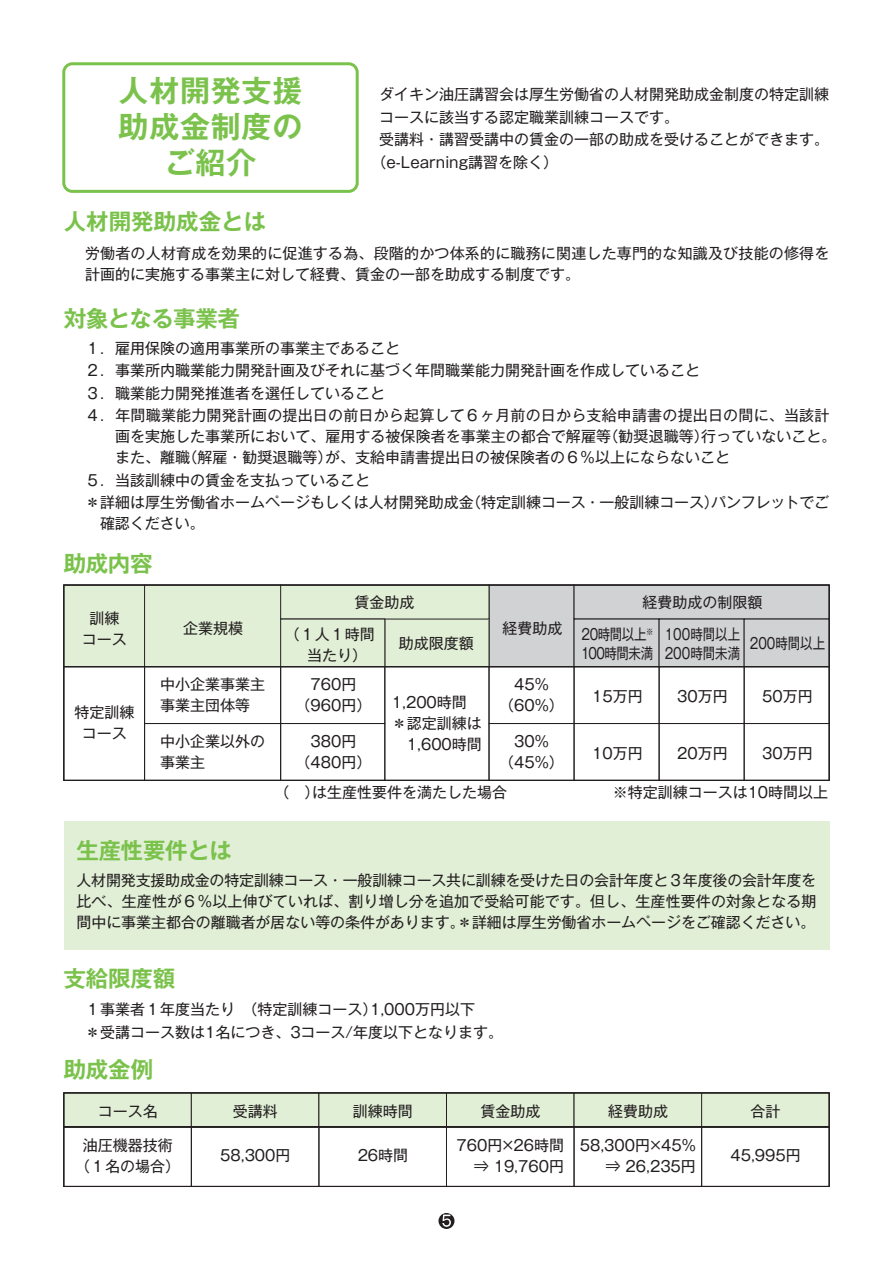
<style>
.page{position:relative;width:893px;height:1263px;background:#fff}
.page>*{position:absolute;margin:0;border:0;box-sizing:border-box;transform-origin:0 0}
.t1{font:30px/36px "Gothic MB101 Pr 6 N De Bold 90 msp RKSJ H";letter-spacing:.025em;color:#7ac24b;text-align:center}
.t2{font:22.5px "Gothic MB101 Pr 6 N De Bold 90 msp RKSJ H";letter-spacing:-.01em;color:#7ac24b}
.t3{font:15px/21px "Gothic MB101 Pr 6 N Regular 90 msp RKSJ H";color:#231f20}
.t4{font:15px/19.5px "Gothic MB101 Pr 6 N Regular 90 msp RKSJ H";color:#231f20;scale:.83 1}
.t5{font:15px "Gothic MB101 Pr 6 N Regular 90 msp RKSJ H";letter-spacing:-.035em;color:#231f20;scale:.83 1}
</style>
<div class="page">
<div style="left:438px;top:1213px;width:16px;height:16px;background:#231f20;border-radius:50%"></div>
<svg style="left:442px;top:1214px;width:9px;height:13px"></svg>
<div style="left:62px;top:62px;width:297px;height:131px;border:3px solid #7ac24b;border-radius:9px"></div>
<svg style="left:63px;top:584px;width:767px;height:603px"></svg>
<h1 class="t1" style="left:119px;top:77px;width:185px">人材開発支援助成金制度のご紹介</h1>
<h2 class="t2" style="left:64px;top:213px;width:204px">人材開発助成金とは</h2>
<p class="t3" style="left:379px;top:86px;width:451px">ダイキン油圧講習会は厚生労働省の人材開発助成金制度の特定訓練</p>
<p class="t3" style="left:379px;top:108px;width:301px">コースに該当する認定職業訓練コースです。</p>
<p class="t3" style="left:379px;top:131px;width:451px">受講料・講習受講中の賃金の一部の助成を受けることができます。</p>
<p class="t3" style="left:371px;top:153px;width:188px">（e-Learning講習を除く）</p>
<p class="t3" style="left:85px;top:245px;width:746px">労働者の人材育成を効果的に促進する為、段階的かつ体系的に職務に関連した専門的な知識及び技能の修得を計画的に実施する事業主に対して経費、賃金の一部を助成する制度です。</p>
<h2 class="t2" style="left:64px;top:310px;width:178px">対象となる事業者</h2>
<p class="t3" style="left:85px;top:339px;width:746px;line-height:22.5px">１．雇用保険の適用事業所の事業主であること<br>２．事業所内職業能力開発計画及びそれに基づく年間職業能力開発計画を作成していること<br>３．職業能力開発推進者を選任していること<br>４．年間職業能力開発計画の提出日の前日から起算して６ヶ月前の日から支給申請書の提出日の間に、当該計</p>
<p class="t3" style="left:115px;top:428px;width:723px">画を実施した事業所において、雇用する被保険者を事業主の都合で解雇等（勧奨退職等）行っていないこと。また、離職（解雇・勧奨退職等）が、支給申請書提出日の被保険者の６％以上にならないこと</p>
<p class="t3" style="left:85px;top:471px;width:746px;line-height:22.5px">５．当該訓練中の賃金を支払っていること<br>＊詳細は厚生労働省ホームページもしくは人材開発助成金（特定訓練コース・一般訓練コース）パンフレットでご</p>
<p class="t3" style="left:100px;top:515px;width:106px">確認ください。</p>
<h2 class="t2" style="left:64px;top:555px;width:90px">助成内容</h2>
<p class="t3" style="left:82px;top:610px;width:46px;text-align:center">訓練コース</p>
<p class="t3" style="left:74px;top:704px;width:61px;text-align:center">特定訓練コース</p>
<p class="t3" style="left:183px;top:620px;width:62px">企業規模</p>
<p class="t3" style="left:160px;top:676px;width:106px">中小企業事業主事業主団体等</p>
<p class="t3" style="left:160px;top:733px;width:106px">中小企業以外の事業主</p>
<p class="t3" style="left:355px;top:594px;width:61px">賃金助成</p>
<p class="t3" style="left:399px;top:635px;width:76px">助成限度額</p>
<p class="t3" style="left:307px;top:626px;width:69px;text-indent:-22px">（１人１時間当たり）</p>
<p class="t3" style="left:502px;top:619px;width:61px">経費助成</p>
<p class="t3" style="left:296px;top:676px;width:77px;text-align:center">760円（960円）</p>
<p class="t3" style="left:296px;top:733px;width:77px;text-align:center">380円（480円）</p>
<p class="t3" style="left:392px;top:694px;width:76px">1,200時間</p>
<p class="t3" style="left:392px;top:715px;width:91px">＊認定訓練は</p>
<p class="t3" style="left:407px;top:736px;width:76px">1,600時間</p>
<p class="t3" style="left:499px;top:676px;width:66px;text-align:center">45%（60%）</p>
<p class="t3" style="left:499px;top:733px;width:66px;text-align:center">30%（45%）</p>
<p class="t3" style="left:582px;top:589px;width:182px;line-height:31.5px;text-indent:61px">経費助成の制限額<br>20時間以上<sup>※</sup></p>
<p class="t5" style="left:581px;top:648px;width:89px">100時間未満</p>
<p class="t4" style="left:665px;top:626px;width:92px">100時間以上<br>200時間未満</p>
<p class="t4" style="left:750px;top:636px;width:92px">200時間以上</p>
<p class="t3" style="left:592px;top:688px;width:52px">15万円</p>
<p class="t3" style="left:592px;top:744px;width:52px">10万円</p>
<p class="t3" style="left:677px;top:688px;width:52px">30万円</p>
<p class="t3" style="left:677px;top:744px;width:52px">20万円</p>
<p class="t3" style="left:762px;top:688px;width:52px">50万円</p>
<p class="t3" style="left:762px;top:744px;width:52px">30万円</p>
<p class="t3" style="left:275px;top:784px;width:234px">（　）は生産性要件を満たした場合</p>
<p class="t3" style="left:613px;top:784px;width:217px">※特定訓練コースは10時間以上</p>
<h2 class="t2" style="left:77px;top:841px;width:157px">生産性要件とは</h2>
<p class="t3" style="left:77px;top:871px;width:742px;text-align:justify">人材開発支援助成金の特定訓練コース・一般訓練コース共に訓練を受けた日の会計年度と３年度後の会計年度を比べ、生産性が６％以上伸びていれば、割り増し分を追加で受給可能です。但し、生産性要件の対象となる期間中に事業主都合の離職者が居ない等の条件があります。＊詳細は厚生労働省ホームページをご確認ください。</p>
<h2 class="t2" style="left:64px;top:970px;width:113px">支給限度額</h2>
<p class="t3" style="left:85px;top:1000px;width:420px;line-height:22.5px">１事業者１年度当たり　（特定訓練コース）1,000万円以下<br>＊受講コース数は1名につき、3コース/年度以下となります。</p>
<h2 class="t2" style="left:64px;top:1061px;width:91px">助成金例</h2>
<p class="t3" style="left:98px;top:1102px;width:62px">コース名</p>
<p class="t3" style="left:233px;top:1102px;width:46px">受講料</p>
<p class="t3" style="left:353px;top:1102px;width:61px">訓練時間</p>
<p class="t3" style="left:480px;top:1102px;width:61px">賃金助成</p>
<p class="t3" style="left:608px;top:1102px;width:61px">経費助成</p>
<p class="t3" style="left:751px;top:1102px;width:31px">合計</p>
<p class="t3" style="left:75px;top:1136px;width:106px;text-align:center">油圧機器技術（１名の場合）</p>
<p class="t3" style="left:220px;top:1147px;width:72px">58,300円</p>
<p class="t3" style="left:358px;top:1147px;width:52px">26時間</p>
<p class="t3" style="left:456px;top:1136px;width:109px;text-align:right">760円×26時間⇒ 19,760円</p>
<p class="t3" style="left:580px;top:1136px;width:118px;text-align:right">58,300円×45% ⇒ 26,235円</p>
<p class="t3" style="left:730px;top:1147px;width:72px">45,995円</p>
</div>
